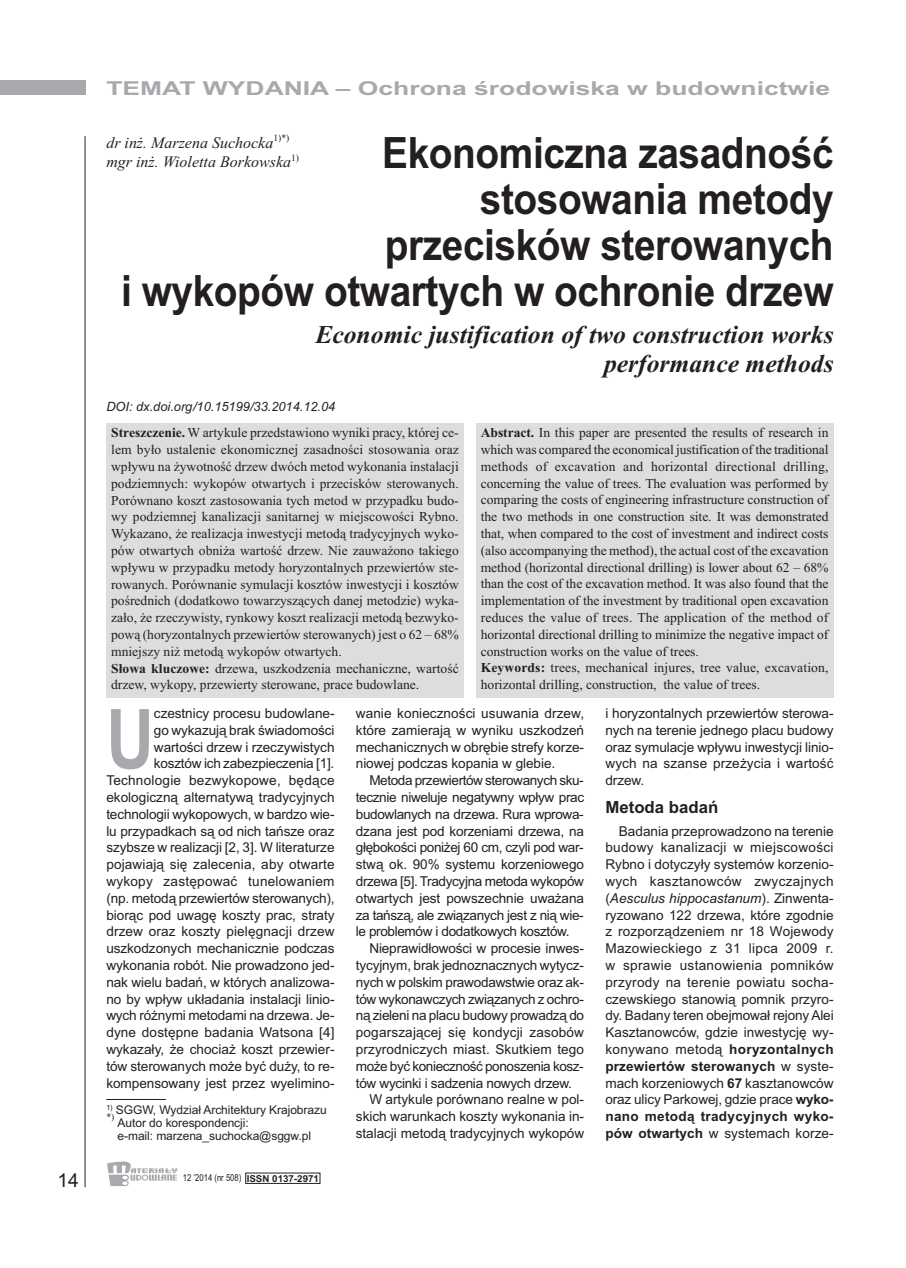
<style>
.page{position:relative;width:906px;height:1268px;background:#fff}
.page>*{position:absolute;margin:0;border:0;box-sizing:border-box;transform-origin:0 0}
.t1{font:700 82.8px "Arial";color:#a8a9ad;scale:.8 1}
.t2{font:700 43.2px/46.2px "Arial";letter-spacing:-.01em;color:#231f20;text-align:right;scale:.9 1}
.t3{font:italic 700 25.65px/28.7px "Times New Roman";color:#231f20;text-align:right}
.t4{font:700 19.2px "Arial";color:#a8a9ad;scale:1.38 1}
.t5{font:19.2px "Arial";color:#231f20}
.t6{font:700 16.8px "Arial";color:#231f20}
.t7{font:italic 16.05px/19.2px "Times New Roman";color:#231f20}
.t8{font:13.65px/16.8px "Arial";letter-spacing:-.005em;color:#231f20;text-align:justify}
.t9{font:13.65px/16.8px "Times New Roman";color:#231f20}
.t10{font:13.65px "Arial";letter-spacing:-.03em;color:#231f20}
.t11{font:13.65px "Arial";letter-spacing:-.025em;color:#231f20}
.t12{font:italic 12.75px "Arial";color:#231f20}
.t13{font:12px/12.8px "Arial";letter-spacing:-.005em;color:#231f20}
.t14{font:9.6px "Arial";color:#231f20;scale:.8 1}
.t15{font:9.6px "Times New Roman";color:#231f20}
.s1{font-weight:700}
.s2{font-style:italic}
</style>
<div class="page">
<div style="left:0;top:81px;width:85px;height:14px;background:#a8a9ad"></div>
<hr style="left:85px;top:136px;width:1px;height:1050px;background:#231f20">
<svg style="left:107px;top:1161px;width:70px;height:24px"></svg>
<hr style="left:106px;top:1098px;width:60px;height:1px;background:#231f20">
<div style="left:106px;top:423px;width:357px;height:274px;background:#dcdddf"></div>
<div style="left:476px;top:423px;width:357px;height:274px;background:#dcdddf"></div>
<h3 class="t5" style="left:57px;top:1168px;width:23px">14</h3>
<h3 class="t4" style="left:106px;top:77px;width:526px">TEMAT WYDANIA – Ochrona środowiska w budownictwie</h3>
<p class="t7" style="left:106px;top:133px;width:194px">dr inż. Marzena Suchocka<sup>1)*) </sup>mgr inż. Wioletta Borkowska<sup>1)</sup></p>
<h2 class="t2" style="left:121px;top:129px;width:793px">Ekonomiczna zasadność<br>stosowania metody<br>przecisków sterowanych<br>i wykopów otwartych w ochronie drzew</h2>
<h3 class="t3" style="left:315px;top:320px;width:520px">Economic justification of two construction works performance methods</h3>
<p class="t12" style="left:106px;top:399px;width:230px">DOI: dx.doi.org/10.15199/33.2014.12.04</p>
<p class="t9" style="left:111px;top:424px;width:349px"><span class="s1">Streszczenie.</span> W artykule przedstawiono wyniki pracy, której ce&shy;lem było ustalenie ekonomicznej zasadności stosowania oraz wpływu na żywotność drzew dwóch metod wykonania instalacji podziemnych: wykopów otwartych i przecisków sterowanych.<br>Porównano koszt zastosowania tych metod w przypadku budo&shy;wy podziemnej kanalizacji sanitarnej w miejscowości Rybno.<br>Wykazano, że realizacja inwestycji metodą tradycyjnych wyko&shy;pów otwartych obniża wartość drzew. Nie zauważono takiego wpływu w przypadku metody horyzontalnych przewiertów ste&shy;rowanych. Porównanie symulacji kosztów inwestycji i kosztów pośrednich (dodatkowo towarzyszących danej metodzie) wyka&shy;zało, że rzeczywisty, rynkowy koszt realizacji metodą bezwyko&shy;pową (horyzontalnych przewiertów sterowanych) jest o 62 – 68% mniejszy niż metodą wykopów otwartych.<br><span class="s1">Słowa kluczowe:</span> drzewa, uszkodzenia mechaniczne, wartość drzew, wykopy, przewierty sterowane, prace budowlane.</p>
<p class="t9" style="left:481px;top:424px;width:349px"><span class="s1">Abstract.</span> In this paper are presented the results of research in which was compared the economical justification of the traditional methods of excavation and horizontal directional drilling, concerning the value of trees. The evaluation was performed by comparing the costs of engineering infrastructure construction of the two methods in one construction site. It was demonstrated that, when compared to the cost of investment and indirect costs (also accompanying the method), the actual cost of the excavation method (horizontal directional drilling) is lower about 62 – 68% than the cost of the excavation method. It was also found that the implementation of the investment by traditional open excavation reduces the value of trees. The application of the method of horizontal directional drilling to minimize the negative impact of construction works on the value of trees.<br><span class="s1">Keywords:</span> trees, mechanical injures, tree value, excavation, horizontal drilling, construction, the value of trees.</p>
<p class="t8" style="left:106px;top:704px;width:230px;text-align:right">czestnicy procesu budowlane-<br>go wykazują brak świadomości wartości drzew i rzeczywistych kosztów ich zabezpieczenia [1].<br>Technologie bezwykopowe, będące ekologiczną alternatywą tradycyjnych technologii wykopowych, w bardzo wie&shy;lu przypadkach są od nich tańsze oraz szybsze w realizacji [2, 3]. W literaturze pojawiają się zalecenia, aby otwarte wykopy zastępować tunelowaniem (np. metodą przewiertów sterowanych), biorąc pod uwagę koszty prac, straty drzew oraz koszty pielęgnacji drzew uszkodzonych mechanicznie podczas wykonania robót. Nie prowadzono jed&shy;nak wielu badań, w których analizowa&shy;no by wpływ układania instalacji linio&shy;wych różnymi metodami na drzewa. Je&shy;dyne dostępne badania Watsona [4] wykazały, że chociaż koszt przewier&shy;tów sterowanych może być duży, to re&shy;kompensowany jest przez wyelimino-</p>
<p class="t8" style="left:356px;top:704px;width:230px">wanie konieczności usuwania drzew, które zamierają w wyniku uszkodzeń mechanicznych w obrębie strefy korze&shy;niowej podczas kopania w glebie.</p>
<h1 class="t1" style="left:106px;top:691px;width:61px">U</h1>
<p class="t8" style="left:356px;top:771px;width:230px;text-indent:14px">Metoda przewiertów sterowanych sku&shy;tecznie niweluje negatywny wpływ prac budowlanych na drzewa. Rura wprowa&shy;dzana jest pod korzeniami drzewa, na głębokości poniżej 60 cm, czyli pod war&shy;stwą ok. 90% systemu korzeniowego drzewa [5]. Tradycyjna metoda wykopów otwartych jest powszechnie uważana za tańszą, ale związanych jest z nią wie&shy;le problemów i dodatkowych kosztów.</p>
<p class="t8" style="left:369px;top:939px;width:216px">Nieprawidłowości w procesie inwes-</p>
<p class="t8" style="left:356px;top:956px;width:230px">tycyjnym, brak jednoznacznych wytycz-</p>
<p class="t8" style="left:356px;top:973px;width:230px">nych w polskim prawodawstwie oraz ak-</p>
<p class="t11" style="left:356px;top:990px;width:229px">tów wykonawczych związanych z ochro-</p>
<p class="t8" style="left:356px;top:1006px;width:230px">ną zieleni na placu budowy prowadzą do</p>
<p class="t8" style="left:356px;top:1023px;width:230px">pogarszającej się kondycji zasobów</p>
<p class="t8" style="left:356px;top:1040px;width:230px">przyrodniczych miast. Skutkiem tego</p>
<p class="t10" style="left:356px;top:1057px;width:229px">może być konieczność ponoszenia kosz-</p>
<p class="t8" style="left:356px;top:1074px;width:218px">tów wycinki i sadzenia nowych drzew.</p>
<p class="t8" style="left:369px;top:1090px;width:216px">W artykule porównano realne w pol-</p>
<p class="t8" style="left:356px;top:1107px;width:230px">skich warunkach koszty wykonania in-</p>
<p class="t8" style="left:356px;top:1124px;width:230px">stalacji metodą tradycyjnych wykopów</p>
<p class="t13" style="left:106px;top:1103px;width:222px"><sup>1)</sup> SGGW, Wydział Architektury Krajobrazu</p>
<p class="t15" style="left:106px;top:1110px;width:9px">*)</p>
<p class="t13" style="left:118px;top:1116px;width:195px">Autor do korespondencji:<br>e-mail: marzena_suchocka@sggw.pl</p>
<p class="t14" style="left:183px;top:1171px;width:172px">12 ’2014 (nr 508) <span class="s1">ISSN 0137-2971</span></p>
<p class="t8" style="left:605px;top:704px;width:230px">i horyzontalnych przewiertów sterowa&shy;nych na terenie jednego placu budowy oraz symulacje wpływu inwestycji linio&shy;wych na szanse przeżycia i wartość drzew.</p>
<p class="t6" style="left:605px;top:797px;width:114px">Metoda badań</p>
<p class="t8" style="left:605px;top:822px;width:230px;text-indent:14px">Badania przeprowadzono na terenie budowy kanalizacji w miejscowości Rybno i dotyczyły systemów korzenio&shy;wych kasztanowców zwyczajnych (<span class="s2">Aesculus hippocastanum</span>). Zinwenta&shy;ryzowano 122 drzewa, które zgodnie z rozporządzeniem nr 18 Wojewody Mazowieckiego z 31 lipca 2009 r. w sprawie ustanowienia pomników przyrody na terenie powiatu socha&shy;czewskiego stanowią pomnik przyro&shy;dy. Badany teren obejmował rejonyAlei Kasztanowców, gdzie inwestycję wy&shy;konywano metodą <span class="s1">horyzontalnych przewiertów sterowanych</span> w syste&shy;mach korzeniowych <span class="s1">67</span> kasztanowców oraz ulicy Parkowej, gdzie prace <span class="s1">wyko&shy;nano metodą tradycyjnych wyko&shy;pów otwartych</span> w systemach korze-</p>
</div>
